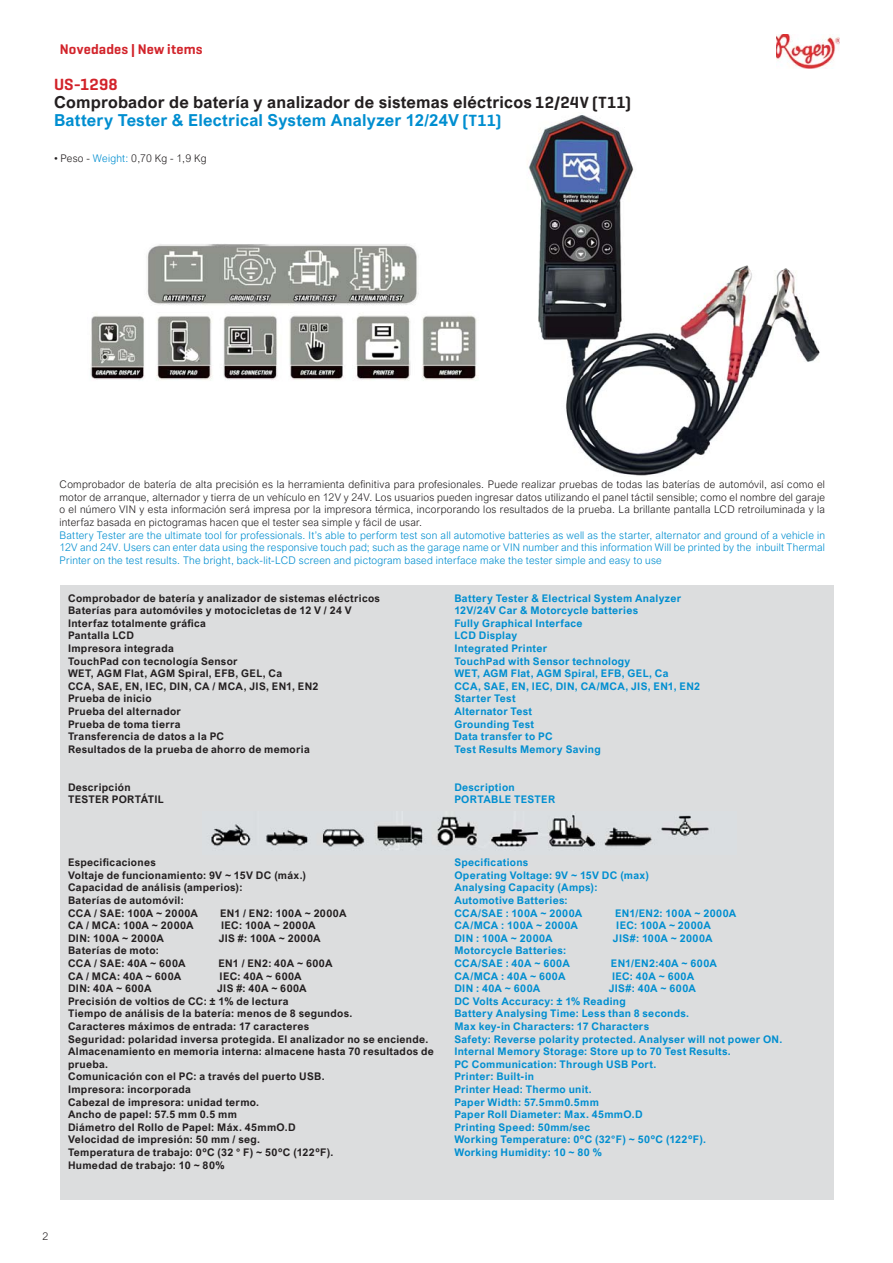
<style>
.page{position:relative;width:893px;height:1263px;background:#fff}
.page>*{position:absolute;margin:0;border:0;box-sizing:border-box;transform-origin:0 0}
.t1{font:700 16.5px/18px "Arial Nova";letter-spacing:.01em;color:#231f20}
.t2{font:600 16.5px "Geogrotesque";letter-spacing:.01em;color:#d2232a}
.t3{font:600 16.5px "Geogrotesque";color:#231f20}
.t4{font:600 14.25px "Geogrotesque";letter-spacing:.015em;color:#d2232a}
.t5{font:700 10.5px/12.6px "Arial Nova";letter-spacing:.03em;color:#231f20}
.t6{font:700 10.5px/12.6px "Arial Nova";letter-spacing:.03em;color:#008ed0}
.t7{font:300 10.5px/12.6px "Arial Nova";letter-spacing:.025em;color:#231f20}
.t8{font:300 10.5px/12.6px "Arial Nova";letter-spacing:.02em;color:#008ed0;text-align:justify}
.s1{font-family:"Geogrotesque";font-weight:600}
.s2{color:#008ed0}
.s3{font-family:"Geogrotesque";font-weight:600;color:#008ed0}
</style>
<div class="page">
<img style="left:776px;top:34px;width:63px;height:34px">
<div style="left:60px;top:585px;width:773px;height:615px;background:#dcddde"></div>
<img style="left:211px;top:813px;width:498px;height:37px">
<img style="left:90px;top:244px;width:388px;height:137px">
<img style="left:527px;top:115px;width:293px;height:361px">
<h2 class="t4" style="left:60px;top:43px;width:144px">Novedades | New items</h2>
<h1 class="t2" style="left:54px;top:77px;width:65px">US-1298</h1>
<h1 class="t1" style="left:54px;top:93px;width:578px">Comprobador de batería y analizador de sistemas eléctricos <span class="s1">12/24V T11)<br></span><span class="s2">Battery Tester &amp; Electrical System Analyzer 12/24V</span> <span class="s3">(T11)</span></h1>
<p class="t7" style="left:54px;top:152px;width:154px">• Peso - <span class="s2">Weight:</span> 0,70 Kg - 1,9 Kg</p>
<h1 class="t3" style="left:592px;top:95px;width:7px">(</h1>
<p class="t7" style="left:60px;top:478px;width:767px">Comprobador de batería de alta precisión es la herramienta definitiva para profesionales. Puede realizar pruebas de todas las baterías de automóvil así como el</p>
<p class="t7" style="left:60px;top:478px;width:767px;text-indent:705px">,<br>motor de arranque, alternador y tierra de un vehículo en 12V y 24V. Los usuarios pueden ingresar datos utilizando el panel táctil sensible; como el nombre del garaje o el número VIN y esta información será impresa por la impresora térmica, incorporando los resultados de la prueba. La brillante pantalla LCD retroiluminada y la interfaz basada en pictogramas hacen que el tester sea simple y fácil de usar.</p>
<p class="t8" style="left:60px;top:528px;width:767px">Battery Tester are the ultimate tool for professionals. It’s able to perform test son all automotive batteries as well as the starter, alternator and ground of a vehicle in 12V and 24V. Users can enter data using the responsive touch pad; such as the garage name or VIN number and this information Will be printed by the inbuilt Thermal Printer on the test results. The bright, back-lit-LCD screen and pictogram based interface make the tester simple and easy to use</p>
<p class="t5" style="left:68px;top:591px;width:313px">Comprobador de batería y analizador de sistemas eléctricos<br>Baterías para automóviles y motocicletas de 12 V / 24 V<br>Interfaz totalmente gráfica<br>Pantalla LCD<br>Impresora integrada<br>TouchPad con tecnología Sensor<br>WET, AGM Flat, AGM Spiral, EFB, GEL, Ca<br>CCA, SAE, EN, IEC, DIN, CA / MCA, JIS, EN1, EN2<br>Prueba de inicio<br>Prueba del alternador<br>Prueba de toma tierra<br>Transferencia de datos a la PC<br>Resultados de la prueba de ahorro de memoria</p>
<p class="t5" style="left:68px;top:780px;width:97px">Descripción<br>TESTER PORTÁTIL</p>
<p class="t6" style="left:454px;top:591px;width:247px">Battery Tester &amp; Electrical System Analyzer<br>12V/24V Car &amp; Motorcycle batteries<br>Fully Graphical Interface<br>LCD Display<br>Integrated Printer<br>TouchPad with Sensor technology<br>WET, AGM Flat, AGM Spiral, EFB, GEL, Ca<br>CCA, SAE, EN, IEC, DIN, CA/MCA, JIS, EN1, EN2<br>Starter Test<br>Alternator Test<br>Grounding Test<br>Data transfer to PC<br>Test Results Memory Saving</p>
<p class="t6" style="left:454px;top:780px;width:102px">Description<br>PORTABLE TESTER</p>
<p class="t5" style="left:68px;top:856px;width:240px">Especificaciones<br>Voltaje de funcionamiento: 9V ~ 15V DC (máx.)<br>Capacidad de análisis (amperios):<br>Baterías de automóvil:<br>CCA / SAE: 100A ~ 2000A</p>
<p class="t5" style="left:220px;top:906px;width:128px">EN1 / EN2: 100A ~ 2000A</p>
<p class="t6" style="left:454px;top:856px;width:196px">Specifications<br>Operating Voltage: 9V ~ 15V DC (max)<br>Analysing Capacity (Amps):<br>Automotive Batteries:<br>CCA/SAE : 100A ~ 2000A</p>
<p class="t6" style="left:615px;top:906px;width:123px">EN1/EN2: 100A ~ 2000A</p>
<p class="t5" style="left:68px;top:919px;width:127px">CA / MCA: 100A ~ 2000A</p>
<p class="t5" style="left:221px;top:919px;width:96px">IEC: 100A ~ 2000A</p>
<p class="t5" style="left:68px;top:931px;width:97px">DIN: 100A ~ 2000A</p>
<p class="t5" style="left:219px;top:931px;width:104px">JIS #: 100A ~ 2000A</p>
<p class="t5" style="left:68px;top:944px;width:119px">Baterías de moto:<br>CCA / SAE: 40A ~ 600A</p>
<p class="t5" style="left:219px;top:957px;width:116px">EN1 / EN2: 40A ~ 600A</p>
<p class="t6" style="left:454px;top:919px;width:125px">CA/MCA : 100A ~ 2000A</p>
<p class="t6" style="left:616px;top:919px;width:96px">IEC: 100A ~ 2000A</p>
<p class="t6" style="left:454px;top:931px;width:100px">DIN : 100A ~ 2000A</p>
<p class="t6" style="left:613px;top:931px;width:101px">JIS#: 100A ~ 2000A</p>
<p class="t6" style="left:454px;top:944px;width:117px">Motorcycle Batteries:<br>CCA/SAE : 40A ~ 600A</p>
<p class="t6" style="left:611px;top:957px;width:108px">EN1/EN2:40A ~ 600A</p>
<p class="t5" style="left:68px;top:969px;width:115px">CA / MCA: 40A ~ 600A</p>
<p class="t5" style="left:220px;top:969px;width:84px">IEC: 40A ~ 600A</p>
<p class="t5" style="left:68px;top:982px;width:85px">DIN: 40A ~ 600A</p>
<p class="t5" style="left:68px;top:982px;width:367px;text-indent:149px">JIS #: 40A ~ 600A<br>Precisión de voltios de CC: ± 1% de lectura<br>Tiempo de análisis de la batería: menos de 8 segundos.<br>Caracteres máximos de entrada: 17 caracteres<br>Seguridad: polaridad inversa protegida. El analizador no se enciende.<br>Almacenamiento en memoria interna: almacene hasta 70 resultados de prueba.<br>Comunicación con el PC: a través del puerto USB.<br>Impresora: incorporada<br>Cabezal de impresora: unidad termo.<br>Ancho de papel: 57.5 mm 0.5 mm<br>Diámetro del Rollo de Papel: Máx. 45mmO.D<br>Velocidad de impresión: 50 mm / seg.<br>Temperatura de trabajo: 0ºC (32 ° F) ~ 50ºC (122ºF).<br>Humedad de trabajo: 10 ~ 80%</p>
<p class="t6" style="left:454px;top:969px;width:113px">CA/MCA : 40A ~ 600A</p>
<p class="t6" style="left:612px;top:969px;width:84px">IEC: 40A ~ 600A</p>
<p class="t6" style="left:454px;top:982px;width:87px">DIN : 40A ~ 600A</p>
<p class="t6" style="left:454px;top:982px;width:330px;text-indent:154px">JIS#: 40A ~ 600A<br>DC Volts Accuracy: ± 1% Reading<br>Battery Analysing Time: Less than 8 seconds.<br>Max key-in Characters: 17 Characters<br>Safety: Reverse polarity protected. Analyser will not power ON.<br>Internal Memory Storage: Store up to 70 Test Results.<br>PC Communication: Through USB Port.<br>Printer: Built-in<br>Printer Head: Thermo unit.<br>Paper Width: 57.5mm0.5mm<br>Paper Roll Diameter: Max. 45mmO.D<br>Printing Speed: 50mm/sec<br>Working Temperature: 0ºC (32°F) ~ 50ºC (122ºF).<br>Working Humidity: 10 ~ 80 %</p>
<p class="t7" style="left:43px;top:1229px;width:7px">2</p>
</div>
